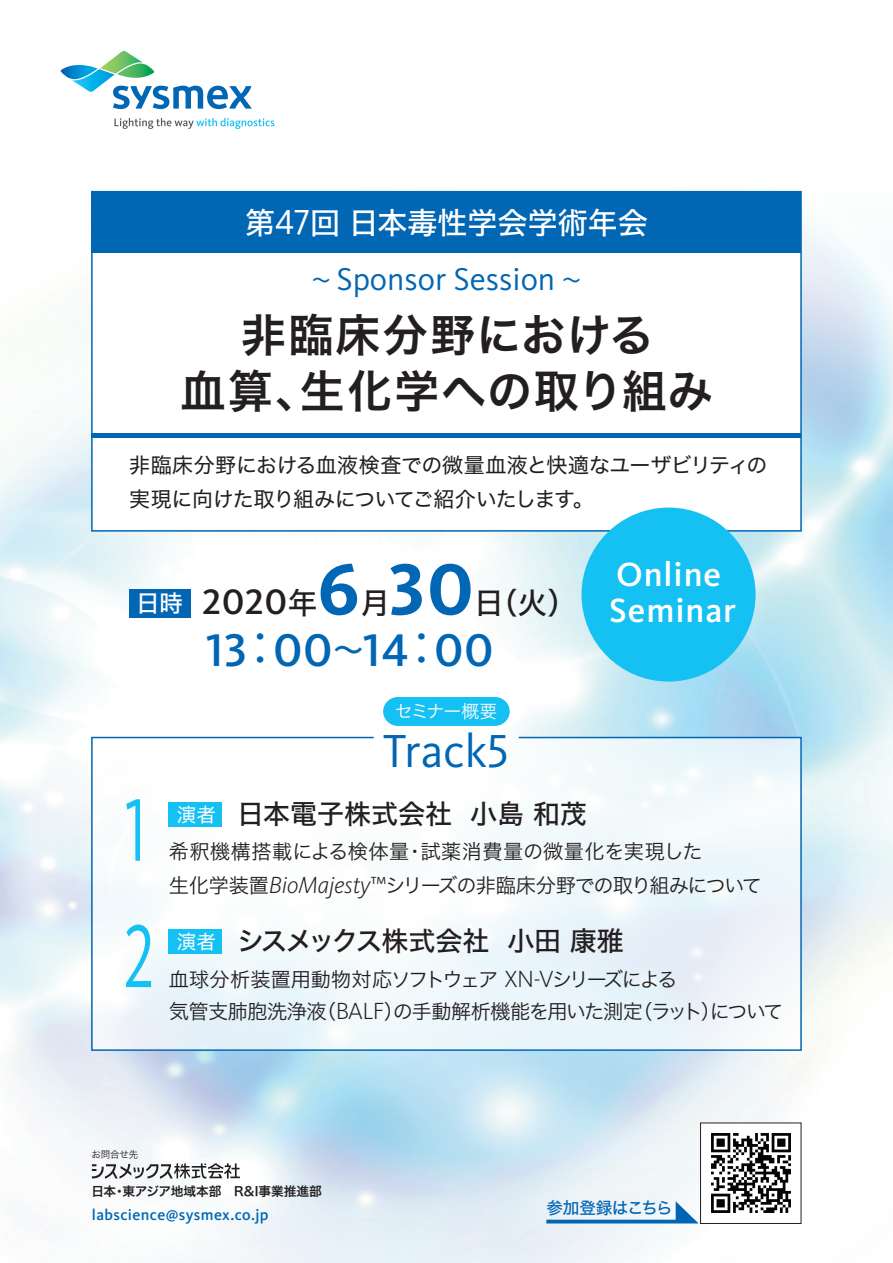
<style>
.page{position:relative;width:893px;height:1263px;background:#fff}
.page>*{position:absolute;margin:0;border:0;box-sizing:border-box;transform-origin:0 0}
.t1{font:92.25px/126.4px "Kievit OT";color:#15c0f2;scale:.67 1}
.t2{font:700 74.85px "Kievit OT";color:#0166b3}
.t3{font:48px "Kievit OT";color:#0166b3}
.t4{font:500 47.55px "Kievit OT";letter-spacing:.025em;color:#0166b3}
.t5{font:45px/55.2px "Hira Kaku Std N W6";letter-spacing:.03em;color:#231f20;text-align:center}
.t6{font:500 36.6px "Kievit OT";color:#231f20}
.t7{font:500 34.8px/36.5px "Kievit OT";letter-spacing:.025em;color:#fff}
.t8{font:32.7px "Kievit OT";color:#0166b3}
.t9{font:30px "Hira Kaku Std N W5";color:#fff}
.t10{font:29.85px "Hira Kaku Std N W5";color:#231f20}
.t11{font:27px "Hira Kaku Std N W5";letter-spacing:-.04em;color:#231f20}
.t12{font:27px "Hira Kaku Std N W5";color:#231f20}
.t13{font:21px/34px "Hira Kaku Std N W4";letter-spacing:-.025em;color:#231f20}
.t14{font:20.1px/34.3px "Hira Kaku Std N W3";letter-spacing:-.025em;color:#231f20}
.t15{font:18px "Hira Kaku Std N W3";letter-spacing:-.05em;color:#fff}
.t16{font:16.5px "Hira Kaku Std N W5";letter-spacing:-.025em;color:#0166b3}
.t17{font:500 15.9px "Kievit OT";letter-spacing:.025em;color:#0166b3}
.t18{font:12.6px "Hira Kaku Std N W6";color:#231f20}
.t19{font:9.45px "Hira Kaku Std N W3";letter-spacing:-.025em;color:#231f20}
.s1{font-family:"Kievit OT";font-size:36px}
.s2{font-family:"Hira Kaku Std N W5";font-size:18.3px}
.s3{font-family:"Hira Kaku Std N W5";font-weight:400;font-size:23.7px;color:#fff}
.s4{font-family:"Hira Kaku Std N W5";font-weight:400;font-size:29.85px}
.s5{font-family:"Koz Go Pro";font-weight:400}
.s6{font-family:"Hira Kaku Std N W4";font-size:19.5px;color:#fff}
.s7{font-family:"Kievit OT";font-weight:300;font-style:italic;font-size:24.15px}
.s8{font-family:"Kievit OT";font-weight:300;font-size:24.15px}
</style>
<div class="page">
<img style="left:0;top:524px;width:893px;height:739px">
<svg style="left:0;top:190px;width:893px;height:334px"></svg>
<svg style="left:90px;top:736px;width:712px;height:315px"></svg>
<div style="left:91px;top:191px;width:711px;height:341px;background:#fff;border:2px solid #0166b3"></div>
<svg style="left:383px;top:697px;width:127px;height:29px;background:#22c3f2"></svg>
<svg style="left:61px;top:51px;width:191px;height:58px"></svg>
<svg style="left:114px;top:118px;width:160px;height:11px"></svg>
<div style="left:92px;top:192px;width:709px;height:61px;background:#0166b3"></div>
<hr style="left:92px;top:433px;width:709px;height:4px;background:#0166b3">
<div style="left:129px;top:590px;width:61px;height:28px;background:#0166b3"></div>
<div style="left:169px;top:802px;width:53px;height:25px;background:#15c0f2"></div>
<div style="left:581px;top:507px;width:174px;height:174px;background:#15c0f2;border-radius:50%"></div>
<div style="left:169px;top:929px;width:53px;height:25px;background:#15c0f2"></div>
<svg style="left:92px;top:1163px;width:148px;height:16px"></svg>
<img style="left:702px;top:1125px;width:97px;height:97px">
<div style="left:700px;top:1123px;width:101px;height:101px;border:1px solid #231f20"></div>
<svg style="left:546px;top:1201px;width:153px;height:22px"></svg>
<h3 class="t9" style="left:245px;top:200px;width:404px">第<span class="s1">47</span>回 日本毒性学会学術年会</h3>
<h3 class="t8" style="left:312px;top:259px;width:270px"><span class="s2">～</span> Sponsor Session <span class="s2">～</span></h3>
<h3 class="t5" style="left:181px;top:309px;width:534px">非臨床分野における<br>血算、生化学への取り組み</h3>
<p class="t13" style="left:129px;top:448px;width:640px">非臨床分野における血液検査での微量血液と快適なユーザビリティの実現に向けた取り組みについてご紹介いたします。</p>
<h2 class="t2" style="left:318px;top:544px;width:157px">6 30</h2>
<h3 class="t6" style="left:136px;top:580px;width:183px"><span class="s3">日時</span> 2020<span class="s4">年</span></h3>
<h3 class="t10" style="left:361px;top:580px;width:31px">月</h3>
<h3 class="t10" style="left:474px;top:580px;width:105px">日（火）</h3>
<h3 class="t4" style="left:206px;top:621px;width:289px">13<span class="s5">：</span>00<span class="s4">～</span>14<span class="s5">：</span>00</h3>
<p class="t15" style="left:395px;top:698px;width:104px">セミナー概要</p>
<h3 class="t3" style="left:383px;top:722px;width:127px">Track5</h3>
<h3 class="t7" style="left:609px;top:556px;width:128px">Online<br>Seminar</h3>
<h1 class="t1" style="left:124px;top:766px;width:47px">1<br>2</h1>
<h3 class="t12" style="left:177px;top:794px;width:412px"><span class="s6">演者</span> 日本電子株式会社 小島 和茂</h3>
<p class="t14" style="left:169px;top:834px;width:595px">希釈機構搭載による検体量・試薬消費量の微量化を実現した<br>生化学装置<span class="s7">BioMajesty</span><span class="s8">™</span>シリーズの非臨床分野での取り組みについて</p>
<h3 class="t11" style="left:177px;top:921px;width:449px"><span class="s6">演者</span> シスメックス株式会社 小田 康雅</h3>
<p class="t14" style="left:169px;top:963px;width:616px;line-height:32px">血球分析装置用動物対応ソフトウェア <span class="s8">XN-V</span>シリーズによる<br>気管支肺胞洗浄液（<span class="s8">BALF</span>）の手動解析機能を用いた測定（ラット）について</p>
<p class="t19" style="left:92px;top:1147px;width:48px">お問合せ先</p>
<p class="t18" style="left:91px;top:1182px;width:232px">日本・東アジア地域本部　R&amp;I事業推進部</p>
<p class="t17" style="left:92px;top:1204px;width:178px">labscience@sysmex.co.jp</p>
<p class="t16" style="left:546px;top:1195px;width:128px">参加登録はこちら</p>
</div>
